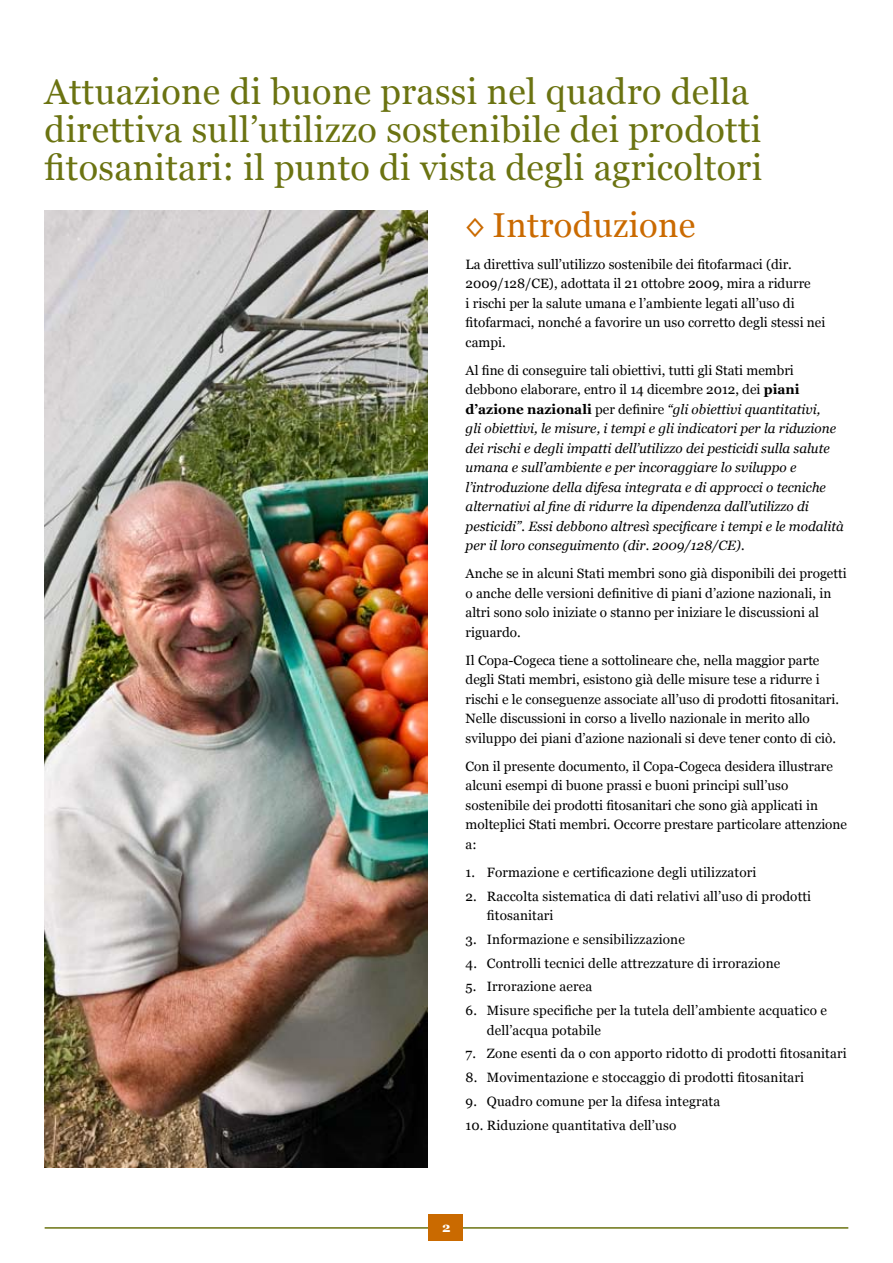
<style>
.page{position:relative;width:893px;height:1263px;background:#fff}
.page>*{position:absolute;margin:0;border:0;box-sizing:border-box;transform-origin:0 0}
.t1{font:36px/38.2px "Georgia";letter-spacing:.01em;color:#6b7311}
.t2{font:34.5px "Georgia";letter-spacing:.01em;color:#ca6a00}
.t3{font:13.5px/19.5px "Georgia";color:#000}
.t4{font:italic 13.5px/19.5px "Georgia";color:#000}
.t5{font:700 13.5px "Georgia";color:#fff}
.s1{font-style:normal}
.s2{font-weight:700;font-style:normal}
</style>
<div class="page">
<hr style="left:45px;top:1227px;width:803px;height:2px;background:#6b7311">
<div style="left:428px;top:1214px;width:35px;height:27px;background:#ca6a00"></div>
<img style="left:45px;top:210px;width:382px;height:957px">
<h1 class="t1" style="left:45px;top:73px;width:719px">Attuazione di buone prassi nel quadro della direttiva sull’utilizzo sostenibile dei prodotti fitosanitari: il punto di vista degli agricoltori</h1>
<h2 class="t2" style="left:466px;top:204px;width:232px">◊ Introduzione</h2>
<p class="t3" style="left:466px;top:255px;width:361px">La direttiva sull’utilizzo sostenibile dei fitofarmaci (dir.<br>2009/128/CE), adottata il 21 ottobre 2009, mira a ridurre<br>i rischi per la salute umana e l’ambiente legati all’uso di fitofarmaci, nonché a favorire un uso corretto degli stessi nei campi.</p>
<p class="t4" style="left:466px;top:361px;width:380px"><span class="s1">Al fine di conseguire tali obiettivi, tutti gli Stati membri debbono elaborare, entro il 14 dicembre 2012, dei</span> <span class="s2">piani d’azione nazionali</span> <span class="s1">per definire</span> “gli obiettivi quantitativi,<br>gli obiettivi, le misure, i tempi e gli indicatori per la riduzione dei rischi e degli impatti dell’utilizzo dei pesticidi sulla salute umana e sull’ambiente e per incoraggiare lo sviluppo e l’introduzione della difesa integrata e di approcci o tecniche alternativi al fine di ridurre la dipendenza dall’utilizzo di pesticidi”. Essi debbono altresì specificare i tempi e le modalità per il loro conseguimento (dir. 2009/128/CE).</p>
<p class="t3" style="left:466px;top:564px;width:383px">Anche se in alcuni Stati membri sono già disponibili dei progetti o anche delle versioni definitive di piani d’azione nazionali, in altri sono solo iniziate o stanno per iniziare le discussioni al riguardo.</p>
<p class="t3" style="left:466px;top:651px;width:375px">Il Copa-Cogeca tiene a sottolineare che, nella maggior parte degli Stati membri, esistono già delle misure tese a ridurre i rischi e le conseguenze associate all’uso di prodotti fitosanitari.<br>Nelle discussioni in corso a livello nazionale in merito allo sviluppo dei piani d’azione nazionali si deve tener conto di ciò.</p>
<p class="t3" style="left:466px;top:757px;width:383px">Con il presente documento, il Copa-Cogeca desidera illustrare alcuni esempi di buone prassi e buoni principi sull’uso sostenibile dei prodotti fitosanitari che sono già applicati in molteplici Stati membri. Occorre prestare particolare attenzione a:</p>
<p class="t3" style="left:466px;top:863px;width:292px">1. Formazione e certificazione degli utilizzatori</p>
<p class="t3" style="left:487px;top:886px;width:326px;text-indent:-21px">2. Raccolta sistematica di dati relativi all’uso di prodotti fitosanitari</p>
<p class="t3" style="left:466px;top:930px;width:221px">3. Informazione e sensibilizzazione</p>
<p class="t3" style="left:466px;top:953px;width:316px">4. Controlli tecnici delle attrezzature di irrorazione</p>
<p class="t3" style="left:466px;top:977px;width:128px">5. Irrorazione aerea</p>
<p class="t3" style="left:487px;top:1001px;width:342px;text-indent:-21px">6. Misure specifiche per la tutela dell’ambiente acquatico e dell’acqua potabile</p>
<p class="t3" style="left:466px;top:1044px;width:382px">7. Zone esenti da o con apporto ridotto di prodotti fitosanitari</p>
<p class="t3" style="left:466px;top:1068px;width:340px">8. Movimentazione e stoccaggio di prodotti fitosanitari</p>
<p class="t3" style="left:466px;top:1092px;width:256px">9. Quadro comune per la difesa integrata</p>
<p class="t3" style="left:466px;top:1115px;width:212px">10. Riduzione quantitativa dell’uso</p>
<p class="t5" style="left:442px;top:1219px;width:10px">2</p>
</div>
